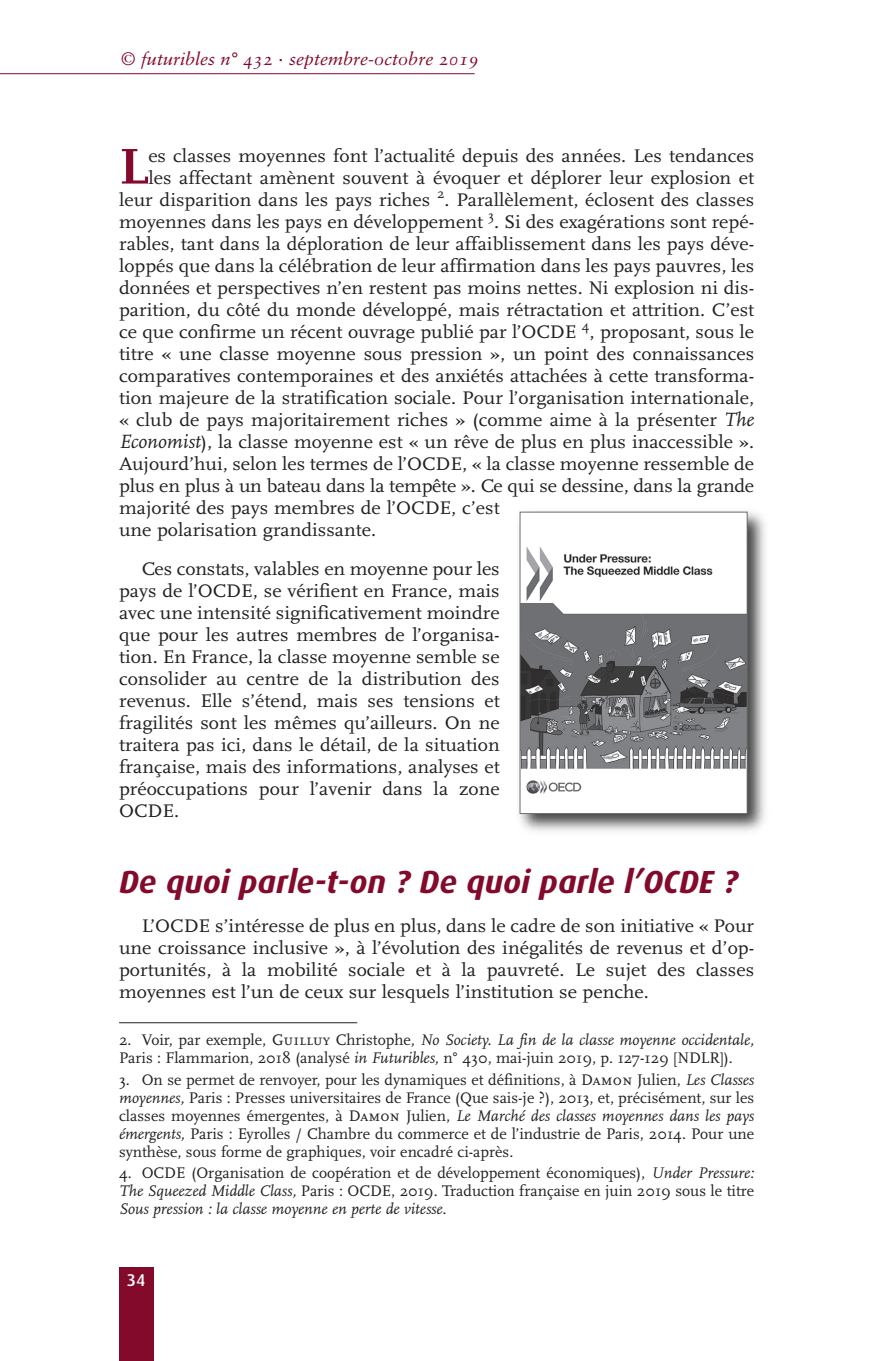
<style>
.page{position:relative;width:879px;height:1361px;background:#fff}
.page>*{position:absolute;margin:0;border:0;box-sizing:border-box;transform-origin:0 0}
.t1{font:700 52.4px "Scala";color:#840a2b;scale:1.06 1}
.t2{font:italic 700 32px "Dax";color:#840a2b}
.t3{font:19px/22px "Scala";color:#231f20;text-align:justify;scale:1.06 1}
.t4{font:18px "Sabon Italic Os F";color:#840a2b}
.t5{font:500 17px "Dax";color:#fff}
.t6{font:16px/18px "Scala";color:#231f20;text-align:justify}
.s1{font-style:italic;font-size:20px}
.s2{font-family:"Scala Caps"}
.s3{font-style:italic}
</style>
<div class="page">
<hr style="left:119px;top:1022px;width:238px;height:1px;background:#231f20">
<hr style="left:0;top:73px;width:475px;height:1px;background:#840a2b">
<div style="left:119px;top:1267px;width:34px;height:94px;background:#840a2b"></div>
<img style="left:519px;top:511px;width:246px;height:320px">
<img style="left:522px;top:514px;width:223px;height:298px">
<div style="left:520px;top:512px;width:227px;height:302px;border:1px solid #6c6d70"></div>
<p class="t4" style="left:121px;top:51px;width:359px">© futuribles n° 432 . septembre-octobre 2019</p>
<h1 class="t1" style="left:119px;top:135px;width:29px">L</h1>
<p class="t3" style="left:148px;top:144px;width:573px">es classes moyennes font l’actualité depuis des années. Les tendances</p>
<p class="t3" style="left:148px;top:166px;width:573px">les affectant amènent souvent à évoquer et déplorer leur explosion et</p>
<p class="t3" style="left:119px;top:188px;width:601px">leur disparition dans les pays riches <sup>2</sup>. Parallèlement, éclosent des classes</p>
<p class="t3" style="left:119px;top:210px;width:601px">moyennes dans les pays en développement <sup>3</sup>. Si des exagérations sont repé-</p>
<p class="t3" style="left:119px;top:232px;width:601px">rables, tant dans la déploration de leur affaiblissement dans les pays déve-</p>
<p class="t3" style="left:119px;top:254px;width:601px">loppés que dans la célébration de leur affirmation dans les pays pauvres, les</p>
<p class="t3" style="left:119px;top:276px;width:601px">données et perspectives n’en restent pas moins nettes. Ni explosion ni dis-</p>
<p class="t3" style="left:119px;top:298px;width:601px">parition, du côté du monde développé, mais rétractation et attrition. C’est</p>
<p class="t3" style="left:119px;top:320px;width:601px">ce que confirme un récent ouvrage publié par l’OCDE <sup>4</sup>, proposant, sous le</p>
<p class="t3" style="left:119px;top:342px;width:601px">titre « une classe moyenne sous pression », un point des connaissances</p>
<p class="t3" style="left:119px;top:364px;width:601px">comparatives contemporaines et des anxiétés attachées à cette transforma-</p>
<p class="t3" style="left:119px;top:386px;width:601px">tion majeure de la stratification sociale. Pour l’organisation internationale,</p>
<p class="t3" style="left:119px;top:408px;width:601px">« club de pays majoritairement riches » (comme aime à la présenter <span class="s1">The</span></p>
<p class="t3" style="left:119px;top:430px;width:601px"><span class="s1">Economist</span>), la classe moyenne est « un rêve de plus en plus inaccessible ».</p>
<p class="t3" style="left:119px;top:452px;width:601px">Aujourd’hui, selon les termes de l’OCDE, « la classe moyenne ressemble de</p>
<p class="t3" style="left:119px;top:474px;width:601px">plus en plus à un bateau dans la tempête ». Ce qui se dessine, dans la grande</p>
<p class="t3" style="left:119px;top:496px;width:361px">majorité des pays membres de l’OCDE, c’est</p>
<p class="t3" style="left:119px;top:518px;width:244px">une polarisation grandissante.</p>
<p class="t3" style="left:119px;top:557px;width:361px;text-indent:23px">Ces constats, valables en moyenne pour les pays de l’OCDE, se vérifient en France, mais avec une intensité significativement moindre que pour les autres membres de l’organisa&shy;tion. En France, la classe moyenne semble se consolider au centre de la distribution des revenus. Elle s’étend, mais ses tensions et fragilités sont les mêmes qu’ailleurs. On ne traitera pas ici, dans le détail, de la situation française, mais des informations, analyses et préoccupations pour l’avenir dans la zone OCDE.</p>
<h2 class="t2" style="left:119px;top:863px;width:620px">De quoi parle-t-on ? De quoi parle l’OCDE ?</h2>
<p class="t3" style="left:119px;top:914px;width:601px;text-indent:23px">L’OCDE s’intéresse de plus en plus, dans le cadre de son initiative « Pour une croissance inclusive », à l’évolution des inégalités de revenus et d’op&shy;portunités, à la mobilité sociale et à la pauvreté. Le sujet des classes moyennes est l’un de ceux sur lesquels l’institution se penche.</p>
<p class="t6" style="left:119px;top:1030px;width:636px">2. Voir, par exemple, <span class="s2">Guilluy</span> Christophe, <span class="s3">No Society. La fin de la classe moyenne occidentale,<br></span>Paris : Flammarion, 2018 (analysé <span class="s3">in Futuribles,</span> n° 430, mai-juin 2019, p. 127-129 [NDLR]).</p>
<p class="t6" style="left:119px;top:1070px;width:636px">3. On se permet de renvoyer, pour les dynamiques et définitions, à <span class="s2">Damon</span> Julien, <span class="s3">Les Classes moyennes,</span> Paris : Presses universitaires de France (Que sais-je ?), 2013, et, précisément, sur les classes moyennes émergentes, à <span class="s2">Damon</span> Julien, <span class="s3">Le Marché des classes moyennes dans les pays émergents,</span> Paris : Eyrolles / Chambre du commerce et de l’industrie de Paris, 2014. Pour une synthèse, sous forme de graphiques, voir encadré ci-après.</p>
<p class="t6" style="left:119px;top:1163px;width:636px">4. OCDE (Organisation de coopération et de développement économiques), <span class="s3">Under Pressure:<br>The Squeezed Middle Class,</span> Paris : OCDE, 2019. Traduction française en juin 2019 sous le titre <span class="s3">Sous pression : la classe moyenne en perte de vitesse.</span></p>
<p class="t5" style="left:127px;top:1272px;width:20px">34</p>
</div>
